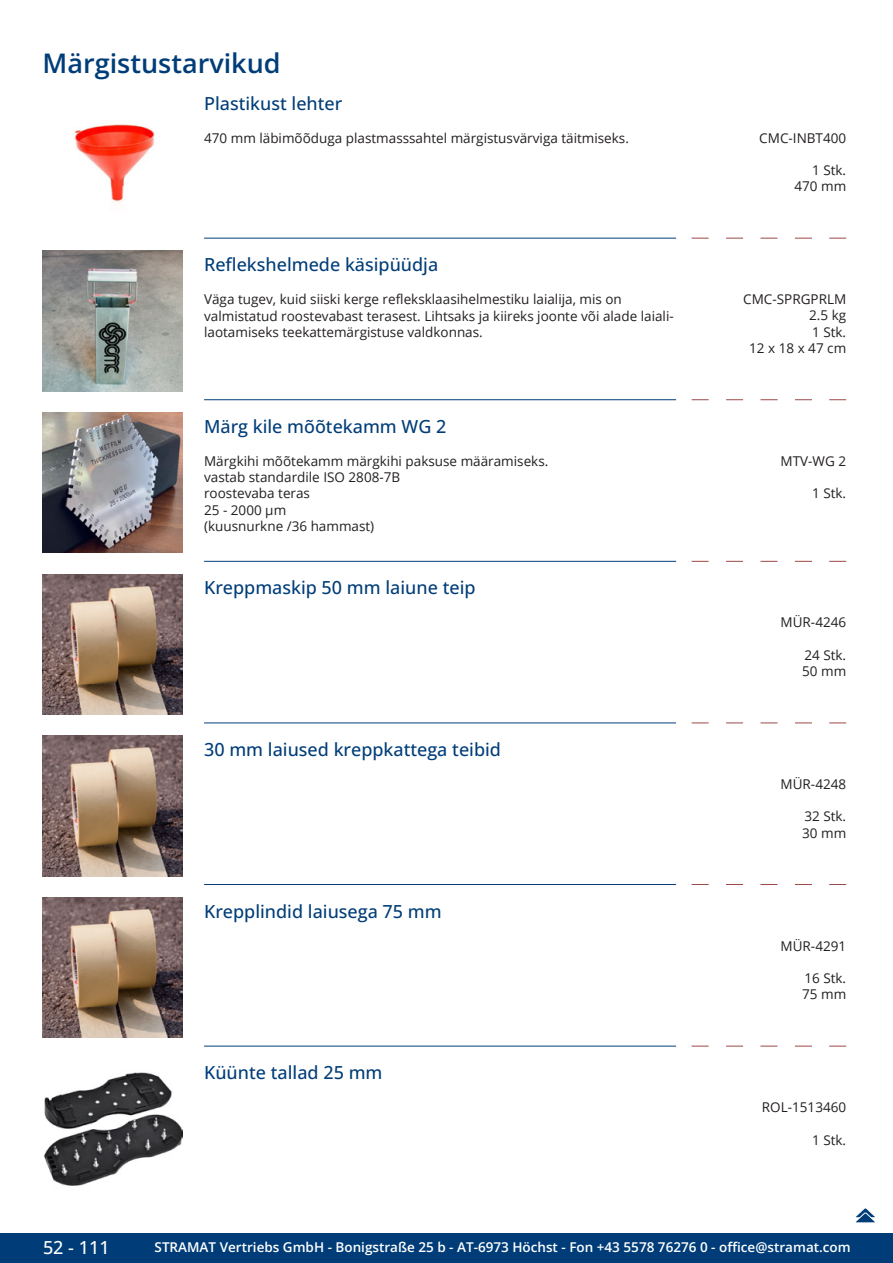
<style>
.page{position:relative;width:893px;height:1263px;background:#fff}
.page>*{position:absolute;margin:0;border:0;box-sizing:border-box;transform-origin:0 0}
.GruppeName{font:600 27px "Open Sans";color:#003d78}
.ArtikelName{font:500 18px "Open Sans";color:#003d78}
.t1{font:500 18px "Open Sans";color:#fff}
.Beschreibung{font:13.5px/16.2px "Open Sans";color:#231f20}
.ArtikelNummer{font:13.5px "Open Sans";color:#231f20}
.t2{font:600 13.5px "Open Sans";color:#fff}
</style>
<div class="page">
<div style="left:0;top:1233px;width:893px;height:30px;background:#003d78"></div>
<img style="left:73px;top:124px;width:82px;height:79px">
<img style="left:43px;top:251px;width:140px;height:140px">
<svg style="left:692px;top:238px;width:17px;height:1px"></svg>
<svg style="left:726px;top:238px;width:17px;height:1px"></svg>
<svg style="left:760px;top:238px;width:17px;height:1px"></svg>
<svg style="left:795px;top:238px;width:17px;height:1px"></svg>
<svg style="left:829px;top:238px;width:17px;height:1px"></svg>
<hr style="left:204px;top:238px;width:472px;height:1px;background:#003d78">
<img style="left:43px;top:412px;width:140px;height:141px">
<svg style="left:692px;top:399px;width:17px;height:1px"></svg>
<svg style="left:726px;top:399px;width:17px;height:1px"></svg>
<svg style="left:760px;top:399px;width:17px;height:1px"></svg>
<svg style="left:795px;top:399px;width:17px;height:1px"></svg>
<svg style="left:829px;top:399px;width:17px;height:1px"></svg>
<hr style="left:204px;top:399px;width:472px;height:1px;background:#003d78">
<img style="left:43px;top:574px;width:140px;height:140px">
<svg style="left:692px;top:561px;width:17px;height:1px"></svg>
<svg style="left:726px;top:561px;width:17px;height:1px"></svg>
<svg style="left:760px;top:561px;width:17px;height:1px"></svg>
<svg style="left:795px;top:561px;width:17px;height:1px"></svg>
<svg style="left:829px;top:561px;width:17px;height:1px"></svg>
<hr style="left:204px;top:561px;width:472px;height:1px;background:#003d78">
<img style="left:43px;top:736px;width:140px;height:140px">
<svg style="left:692px;top:723px;width:17px;height:1px"></svg>
<svg style="left:726px;top:723px;width:17px;height:1px"></svg>
<svg style="left:760px;top:723px;width:17px;height:1px"></svg>
<svg style="left:795px;top:723px;width:17px;height:1px"></svg>
<svg style="left:829px;top:723px;width:17px;height:1px"></svg>
<hr style="left:204px;top:723px;width:472px;height:1px;background:#003d78">
<img style="left:43px;top:897px;width:140px;height:140px">
<svg style="left:692px;top:884px;width:17px;height:1px"></svg>
<svg style="left:726px;top:884px;width:17px;height:1px"></svg>
<svg style="left:760px;top:884px;width:17px;height:1px"></svg>
<svg style="left:795px;top:884px;width:17px;height:1px"></svg>
<svg style="left:829px;top:884px;width:17px;height:1px"></svg>
<hr style="left:204px;top:884px;width:472px;height:1px;background:#003d78">
<img style="left:44px;top:1072px;width:139px;height:114px">
<svg style="left:692px;top:1046px;width:17px;height:1px"></svg>
<svg style="left:726px;top:1046px;width:17px;height:1px"></svg>
<svg style="left:760px;top:1046px;width:17px;height:1px"></svg>
<svg style="left:795px;top:1046px;width:17px;height:1px"></svg>
<svg style="left:829px;top:1046px;width:17px;height:1px"></svg>
<hr style="left:204px;top:1046px;width:472px;height:1px;background:#003d78">
<svg style="left:855px;top:1208px;width:21px;height:15px"></svg>
<p class="GruppeName" style="left:43px;top:44px;width:240px">Märgistustarvikud</p>
<p class="ArtikelName" style="left:204px;top:91px;width:140px">Plastikust lehter</p>
<p class="Beschreibung" style="left:204px;top:129px;width:426px">470 mm läbimõõduga plastmasssahtel märgistusvärviga täitmiseks.</p>
<p class="ArtikelNummer" style="left:759px;top:128px;width:88px">CMC-INBT400</p>
<p class="ArtikelNummer" style="left:812px;top:161px;width:36px">1 Stk.</p>
<p class="ArtikelNummer" style="left:794px;top:177px;width:53px">470 mm</p>
<p class="ArtikelName" style="left:204px;top:252px;width:236px">Reflekshelmede käsipüüdja</p>
<p class="Beschreibung" style="left:204px;top:291px;width:471px">Väga tugev, kuid siiski kerge refleksklaasihelmestiku laialija, mis on valmistatud roostevabast terasest. Lihtsaks ja kiireks joonte või alade laiali&shy;laotamiseks teekattemärgistuse valdkonnas.</p>
<p class="ArtikelNummer" style="left:743px;top:290px;width:104px">CMC-SPRGPRLM</p>
<p class="ArtikelNummer" style="left:809px;top:306px;width:39px">2.5 kg</p>
<p class="ArtikelNummer" style="left:812px;top:322px;width:36px">1 Stk.</p>
<p class="ArtikelNummer" style="left:749px;top:339px;width:99px">12 x 18 x 47 cm</p>
<p class="ArtikelName" style="left:204px;top:414px;width:244px">Märg kile mõõtekamm WG 2</p>
<p class="Beschreibung" style="left:204px;top:453px;width:346px">Märgkihi mõõtekamm märgkihi paksuse määramiseks. vastab standardile ISO 2808-7B<br>roostevaba teras<br>25 - 2000 µm<br>(kuusnurkne /36 hammast)</p>
<p class="ArtikelNummer" style="left:781px;top:452px;width:67px">MTV-WG 2</p>
<p class="ArtikelNummer" style="left:812px;top:484px;width:36px">1 Stk.</p>
<p class="ArtikelName" style="left:204px;top:575px;width:273px">Kreppmaskip 50 mm laiune teip</p>
<p class="ArtikelName" style="left:204px;top:737px;width:298px">30 mm laiused kreppkattega teibid</p>
<p class="ArtikelName" style="left:204px;top:899px;width:239px">Krepplindid laiusega 75 mm</p>
<p class="ArtikelName" style="left:204px;top:1060px;width:180px">Küünte tallad 25 mm</p>
<p class="ArtikelNummer" style="left:781px;top:613px;width:67px">MÜR-4246</p>
<p class="ArtikelNummer" style="left:804px;top:646px;width:43px">24 Stk.</p>
<p class="ArtikelNummer" style="left:802px;top:662px;width:46px">50 mm</p>
<p class="ArtikelNummer" style="left:781px;top:775px;width:67px">MÜR-4248</p>
<p class="ArtikelNummer" style="left:804px;top:807px;width:43px">32 Stk.</p>
<p class="ArtikelNummer" style="left:802px;top:823px;width:46px">30 mm</p>
<p class="ArtikelNummer" style="left:781px;top:936px;width:67px">MÜR-4291</p>
<p class="ArtikelNummer" style="left:804px;top:969px;width:43px">16 Stk.</p>
<p class="ArtikelNummer" style="left:802px;top:985px;width:46px">75 mm</p>
<p class="ArtikelNummer" style="left:762px;top:1098px;width:86px">ROL-1513460</p>
<p class="ArtikelNummer" style="left:812px;top:1130px;width:36px">1 Stk.</p>
<h2 class="t1" style="left:43px;top:1234px;width:68px">52 - 111</h2>
<p class="t2" style="left:155px;top:1238px;width:698px">STRAMAT Vertriebs GmbH - Bonigstraße 25 b - AT-6973 Höchst - Fon +43 5578 76276 0 - office@stramat.com</p>
</div>
